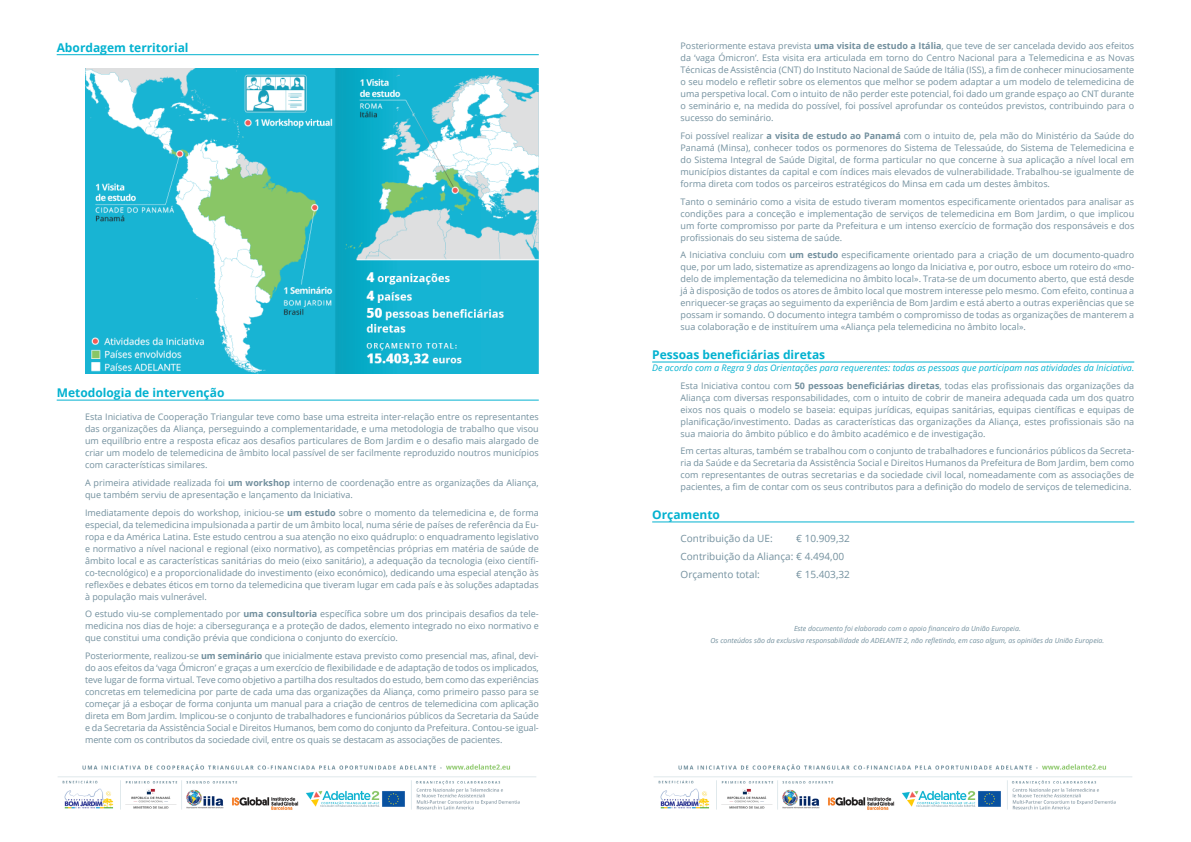
<style>
.page{position:relative;width:1191px;height:842px;background:#fff}
.page>*{position:absolute;margin:0;border:0;box-sizing:border-box;transform-origin:0 0}
.t1{font:700 12px "Open Sans";color:#03b2d0}
.t2{font:10px/17.7px "Open Sans";color:#73909e}
.t3{font:9px/12px "Open Sans";color:#73909e;text-align:justify}
.t4{font:italic 9px/17.7px "Open Sans";color:#03b2d0;text-align:right}
.t5{font:italic 7px/12px "Open Sans";color:#73909e;text-align:center}
.s1{font-weight:700}
.s2{font-style:normal;color:#73909e}
.s3{font-weight:700;font-style:normal;color:#73909e}
</style>
<div class="page">
<hr style="left:57px;top:55px;width:482px;height:1px;background:#03b2d0">
<hr style="left:57px;top:400px;width:482px;height:1px;background:#03b2d0">
<hr style="left:652px;top:362px;width:482px;height:1px;background:#03b2d0">
<hr style="left:652px;top:522px;width:482px;height:1px;background:#03b2d0">
<img style="left:58px;top:764px;width:478px;height:46px">
<img style="left:654px;top:764px;width:478px;height:46px">
<img style="left:85px;top:68px;width:454px;height:305px">
<h1 class="t1" style="left:57px;top:39px;width:133px">Abordagem territorial</h1>
<h1 class="t1" style="left:57px;top:384px;width:169px">Metodologia de intervenção</h1>
<p class="t3" style="left:85px;top:411px;width:455px">Esta Iniciativa de Cooperação Triangular teve como base uma estreita inter-relação entre os representantes das organizações da Aliança, perseguindo a complementaridade, e uma metodologia de trabalho que visou um equilíbrio entre a resposta eficaz aos desafios particulares de Bom Jardim e o desafio mais alargado de criar um modelo de telemedicina de âmbito local passível de ser facilmente reproduzido noutros municípios com características similares.</p>
<p class="t3" style="left:85px;top:477px;width:455px">A primeira atividade realizada foi <span class="s1">um workshop</span> interno de coordenação entre as organizações da Aliança, que também serviu de apresentação e lançamento da Iniciativa.</p>
<p class="t3" style="left:85px;top:506px;width:455px">Imediatamente depois do workshop, iniciou-se <span class="s1">um estudo</span> sobre o momento da telemedicina e, de forma especial, da telemedicina impulsionada a partir de um âmbito local, numa série de países de referência da Eu&shy;ropa e da América Latina. Este estudo centrou a sua atenção no eixo quádruplo: o enquadramento legislativo e normativo a nível nacional e regional (eixo normativo), as competências próprias em matéria de saúde de âmbito local e as características sanitárias do meio (eixo sanitário), a adequação da tecnologia (eixo científi&shy;co-tecnológico) e a proporcionalidade do investimento (eixo económico), dedicando uma especial atenção às reflexões e debates éticos em torno da telemedicina que tiveram lugar em cada país e às soluções adaptadas à população mais vulnerável.</p>
<p class="t3" style="left:85px;top:608px;width:455px">O estudo viu-se complementado por <span class="s1">uma consultoria</span> específica sobre um dos principais desafios da tele&shy;medicina nos dias de hoje: a cibersegurança e a proteção de dados, elemento integrado no eixo normativo e que constitui uma condição prévia que condiciona o conjunto do exercício.</p>
<p class="t3" style="left:85px;top:650px;width:455px">Posteriormente, realizou-se <span class="s1">um seminário</span> que inicialmente estava previsto como presencial mas, afinal, devi&shy;do aos efeitos da ‘vaga Ómicron’ e graças a um exercício de flexibilidade e de adaptação de todos os implicados, teve lugar de forma virtual. Teve como objetivo a partilha dos resultados do estudo, bem como das experiências concretas em telemedicina por parte de cada uma das organizações da Aliança, como primeiro passo para se começar já a esboçar de forma conjunta um manual para a criação de centros de telemedicina com aplicação direta em Bom Jardim. Implicou-se o conjunto de trabalhadores e funcionários públicos da Secretaria da Saúde e da Secretaria da Assistência Social e Direitos Humanos, bem como do conjunto da Prefeitura. Contou-se igual&shy;mente com os contributos da sociedade civil, entre os quais se destacam as associações de pacientes.</p>
<p class="t3" style="left:680px;top:40px;width:455px">Posteriormente estava prevista <span class="s1">uma visita de estudo a Itália</span>, que teve de ser cancelada devido aos efeitos da ‘vaga Ómicron’. Esta visita era articulada em torno do Centro Nacional para a Telemedicina e as Novas Técnicas de Assistência (CNT) do Instituto Nacional de Saúde de Itália (ISS), a fim de conhecer minuciosamente o seu modelo e refletir sobre os elementos que melhor se podem adaptar a um modelo de telemedicina de uma perspetiva local. Com o intuito de não perder este potencial, foi dado um grande espaço ao CNT durante o seminário e, na medida do possível, foi possível aprofundar os conteúdos previstos, contribuindo para o sucesso do seminário.</p>
<p class="t3" style="left:680px;top:130px;width:455px">Foi possível realizar <span class="s1">a visita de estudo ao Panamá</span> com o intuito de, pela mão do Ministério da Saúde do Panamá (Minsa), conhecer todos os pormenores do Sistema de Telessaúde, do Sistema de Telemedicina e do Sistema Integral de Saúde Digital, de forma particular no que concerne à sua aplicação a nível local em municípios distantes da capital e com índices mais elevados de vulnerabilidade. Trabalhou-se igualmente de forma direta com todos os parceiros estratégicos do Minsa em cada um destes âmbitos.</p>
<p class="t3" style="left:680px;top:195px;width:455px">Tanto o seminário como a visita de estudo tiveram momentos especificamente orientados para analisar as condições para a conceção e implementação de serviços de telemedicina em Bom Jardim, o que implicou um forte compromisso por parte da Prefeitura e um intenso exercício de formação dos responsáveis e dos profissionais do seu sistema de saúde.</p>
<p class="t3" style="left:680px;top:249px;width:455px">A Iniciativa concluiu com <span class="s1">um estudo</span> especificamente orientado para a criação de um documento-quadro que, por um lado, sistematize as aprendizagens ao longo da Iniciativa e, por outro, esboce um roteiro do «mo&shy;delo de implementação da telemedicina no âmbito local». Trata-se de um documento aberto, que está desde já à disposição de todos os atores de âmbito local que mostrem interesse pelo mesmo. Com efeito, continua a enriquecer-se graças ao seguimento da experiência de Bom Jardim e está aberto a outras experiências que se possam ir somando. O documento integra também o compromisso de todas as organizações de manterem a sua colaboração e de instituírem uma «Aliança pela telemedicina no âmbito local».</p>
<h1 class="t1" style="left:652px;top:346px;width:175px">Pessoas beneficiárias diretas</h1>
<p class="t4" style="left:652px;top:359px;width:483px">De acordo com a Regra 9 das Orientações para requerentes: todas as pessoas que participam nas atividades da Iniciativa.<br><span class="s2">Esta Iniciativa contou com</span> <span class="s3">50 pessoas beneficiárias diretas</span><span class="s2">, todas elas profissionais das organizações da</span></p>
<p class="t3" style="left:680px;top:391px;width:455px">Aliança com diversas responsabilidades, com o intuito de cobrir de maneira adequada cada um dos quatro eixos nos quais o modelo se baseia: equipas jurídicas, equipas sanitárias, equipas científicas e equipas de planificação/investimento. Dadas as características das organizações da Aliança, estes profissionais são na sua maioria do âmbito público e do âmbito académico e de investigação.</p>
<p class="t3" style="left:680px;top:445px;width:455px">Em certas alturas, também se trabalhou com o conjunto de trabalhadores e funcionários públicos da Secreta&shy;ria da Saúde e da Secretaria da Assistência Social e Direitos Humanos da Prefeitura de Bom Jardim, bem como com representantes de outras secretarias e da sociedade civil local, nomeadamente com as associações de pacientes, a fim de contar com os seus contributos para a definição do modelo de serviços de telemedicina.</p>
<h1 class="t1" style="left:652px;top:506px;width:69px">Orçamento</h1>
<p class="t2" style="left:680px;top:530px;width:94px">Contribuição da UE:</p>
<p class="t2" style="left:680px;top:530px;width:171px;text-indent:116px">€ 10.909,32<br>Contribuição da Aliança: € 4.494,00<br>Orçamento total:</p>
<p class="t2" style="left:796px;top:565px;width:55px">€ 15.403,32</p>
<p class="t5" style="left:710px;top:622px;width:395px">Este documento foi elaborado com o apoio financeiro da União Europeia.<br>Os conteúdos são da exclusiva responsabilidade do ADELANTE 2, não refletindo, em caso algum, as opiniões da União Europeia.</p>
</div>
